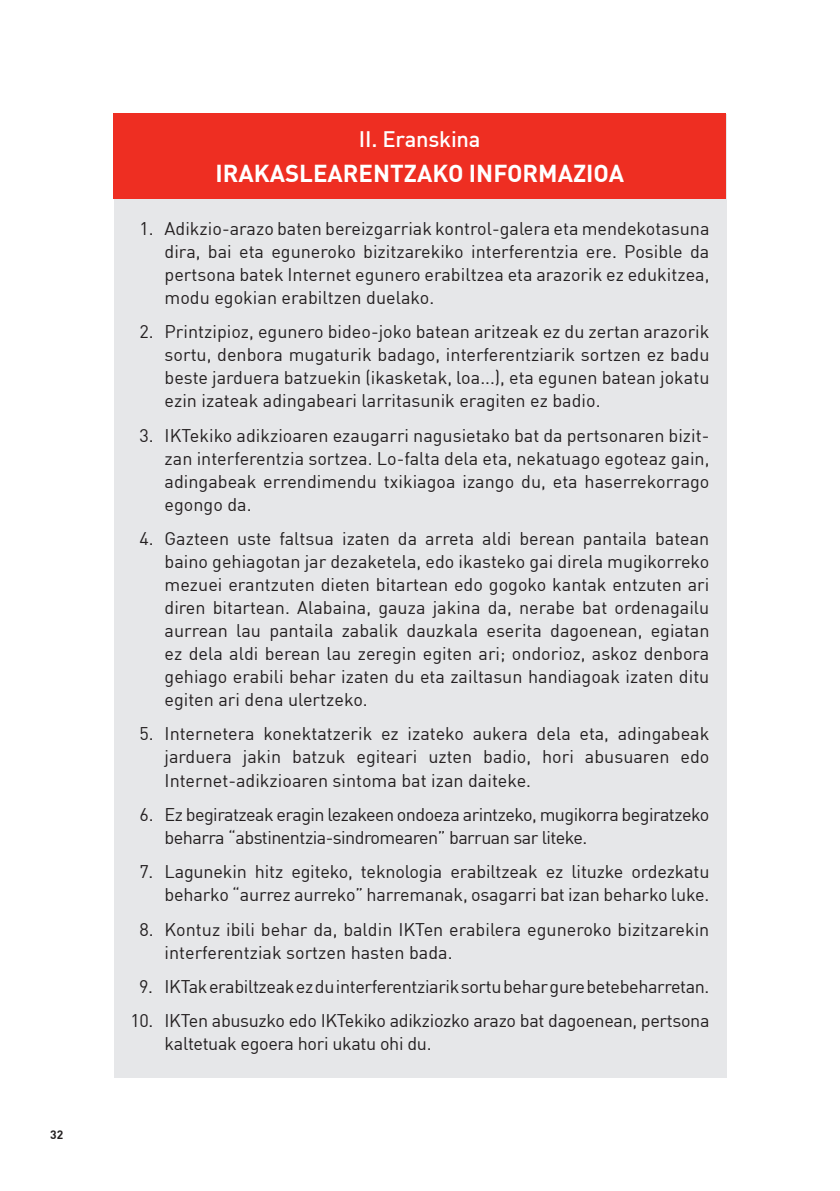
<style>
.page{position:relative;width:840px;height:1191px;background:#fff}
.page>*{position:absolute;margin:0;border:0;box-sizing:border-box;transform-origin:0 0}
.t1{font:700 24px "DIN Pro";color:#fff}
.t2{font:500 22px "DIN Pro";letter-spacing:-.01em;color:#fff}
.t3{font:18px/23px "DIN Pro";letter-spacing:-.01em;color:#231f20;text-align:justify}
.t4{font:18px/23px "DIN Pro";letter-spacing:-.03em;color:#231f20}
.t5{font:700 12px "DIN Pro";color:#231f20}
</style>
<div class="page">
<div style="left:113px;top:114px;width:613px;height:963px;background:#e6e7e9"></div>
<div style="left:113px;top:114px;width:612px;height:85px;background:#ee2e22"></div>
<p class="t5" style="left:50px;top:1126px;width:15px">32</p>
<p class="t2" style="left:359px;top:125px;width:123px">II. Eranskina</p>
<p class="t1" style="left:215px;top:158px;width:410px">IRAKASLEARENTZAKO INFORMAZIOA</p>
<p class="t3" style="left:164px;top:216px;width:546px;text-indent:-25px">1. Adikzio-arazo baten bereizgarriak kontrol-galera eta mendekotasuna dira, bai eta eguneroko bizitzarekiko interferentzia ere. Posible da pertsona batek Internet egunero erabiltzea eta arazorik ez edukitzea, modu egokian erabiltzen duelako.</p>
<p class="t3" style="left:164px;top:320px;width:546px;text-indent:-25px">2. Printzipioz, egunero bideo-joko batean aritzeak ez du zertan arazorik sortu, denbora mugaturik badago, interferentziarik sortzen ez badu beste jarduera batzuekin (ikasketak, loa...), eta egunen batean jokatu ezin izateak adingabeari larritasunik eragiten ez badio.</p>
<p class="t3" style="left:164px;top:423px;width:546px;text-indent:-25px">3. IKTekiko adikzioaren ezaugarri nagusietako bat da pertsonaren bizit&shy;zan interferentzia sortzea. Lo-falta dela eta, nekatuago egoteaz gain, adingabeak errendimendu txikiagoa izango du, eta haserrekorrago egongo da.</p>
<p class="t3" style="left:164px;top:527px;width:546px;text-indent:-25px">4. Gazteen uste faltsua izaten da arreta aldi berean pantaila batean baino gehiagotan jar dezaketela, edo ikasteko gai direla mugikorreko mezuei erantzuten dieten bitartean edo gogoko kantak entzuten ari diren bitartean. Alabaina, gauza jakina da, nerabe bat ordenagailu aurrean lau pantaila zabalik dauzkala eserita dagoenean, egiatan ez dela aldi berean lau zeregin egiten ari; ondorioz, askoz denbora gehiago erabili behar izaten du eta zailtasun handiagoak izaten ditu egiten ari dena ulertzeko.</p>
<p class="t3" style="left:164px;top:722px;width:546px;text-indent:-25px">5. Internetera konektatzerik ez izateko aukera dela eta, adingabeak jarduera jakin batzuk egiteari uzten badio, hori abusuaren edo Internet-adikzioaren sintoma bat izan daiteke.</p>
<p class="t4" style="left:164px;top:802px;width:546px;text-indent:-25px">6. Ez begiratzeak eragin lezakeen ondoeza arintzeko, mugikorra begiratzeko beharra “abstinentzia-sindromearen” barruan sar liteke.</p>
<p class="t3" style="left:139px;top:860px;width:571px;text-align:right">7. Lagunekin hitz egiteko, teknologia erabiltzeak ez lituzke ordezkatu beharko “aurrez aurreko” harremanak, osagarri bat izan beharko luke.</p>
<p class="t3" style="left:164px;top:917px;width:546px;text-indent:-25px">8. Kontuz ibili behar da, baldin IKTen erabilera eguneroko bizitzarekin interferentziak sortzen hasten bada.</p>
<p class="t3" style="left:139px;top:974px;width:571px">9. IKTak erabiltzeak ez du interferentziarik sortu behar gure betebeharretan.</p>
<p class="t3" style="left:164px;top:1009px;width:546px;text-indent:-34px">10. IKTen abusuzko edo IKTekiko adikziozko arazo bat dagoenean, pertsona kaltetuak egoera hori ukatu ohi du.</p>
</div>
